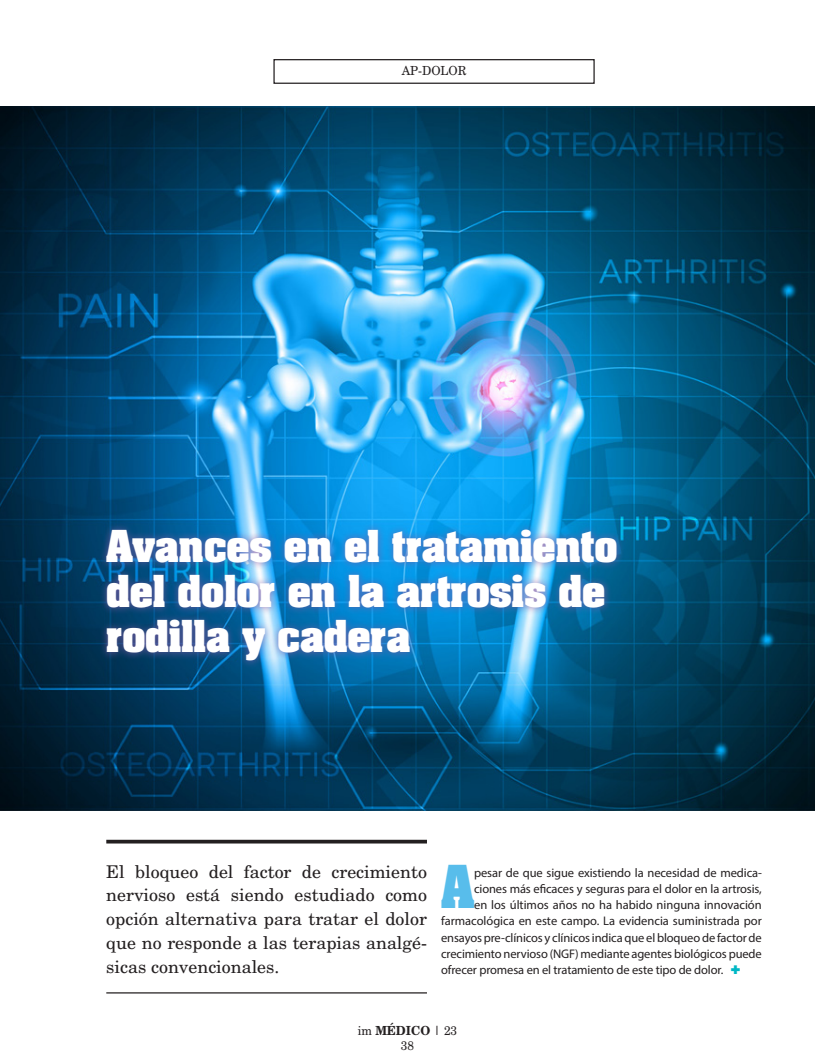
<style>
.page{position:relative;width:815px;height:1063px;background:#fff}
.page>*{position:absolute;margin:0;border:0;box-sizing:border-box;transform-origin:0 0}
.t1{font:700 50.38px "Aardvark";color:#58bdeb;scale:.92 1}
.TITULAR_A{font:700 37.5px/45px "Aardvark";letter-spacing:-.01em;color:#fff}
.ENTRADILLA_A{font:17.5px/23.8px "New Brunswick";color:#231f20;text-align:justify}
.t2{font:12.5px "Myriad Pro";letter-spacing:-.01em;color:#231f20}
.t3{font:700 12.5px "New Brunswick";color:#231f20;scale:.95 1}
.t4{font:12.5px "New Brunswick";color:#231f20;scale:.95 1}
.s1{font-weight:400}
</style>
<div class="page">
<div style="left:273px;top:59px;width:322px;height:25px;border:1px solid #231f20"></div>
<svg style="left:106px;top:840px;width:321px;height:4px"></svg>
<hr style="left:106px;top:992px;width:321px;height:2px;background:#231f20">
<img style="left:0;top:106px;width:815px;height:704px">
<div style="left:99px;top:522px;width:526px;height:146px;background:#7d5ba6;opacity:.75"></div>
<p class="t4" style="left:402px;top:63px;width:70px">AP-DOLOR</p>
<p class="TITULAR_A" style="left:106px;top:523px;width:513px">Avances en el tratamiento del dolor en la artrosis de rodilla y cadera</p>
<p class="ENTRADILLA_A" style="left:106px;top:859px;width:322px">El bloqueo del factor de crecimiento nervioso está siendo estudiado como opción alternativa para tratar el dolor que no responde a las terapias analgé&shy;sicas convencionales.</p>
<p class="t1" style="left:441px;top:850px;width:38px">A</p>
<p class="t2" style="left:474px;top:865px;width:289px">pesar de que sigue existiendo la necesidad de medica-</p>
<p class="t2" style="left:474px;top:881px;width:289px">ciones más eficaces y seguras para el dolor en la artrosis,</p>
<p class="t2" style="left:474px;top:897px;width:289px">en los últimos años no ha habido ninguna innovación</p>
<p class="t2" style="left:441px;top:914px;width:322px">farmacológica en este campo. La evidencia suministrada por</p>
<p class="t2" style="left:441px;top:930px;width:322px">ensayos pre-clínicos y clínicos indica que el bloqueo de factor de</p>
<p class="t2" style="left:441px;top:946px;width:322px">crecimiento nervioso (NGF) mediante agentes biológicos puede</p>
<p class="t2" style="left:441px;top:962px;width:284px">ofrecer promesa en el tratamiento de este tipo de dolor.</p>
<p class="t3" style="left:358px;top:1022px;width:106px"><span class="s1">im</span> MÉDICO <span class="s1">| 23</span></p>
<p class="t4" style="left:401px;top:1038px;width:15px">38</p>
</div>
